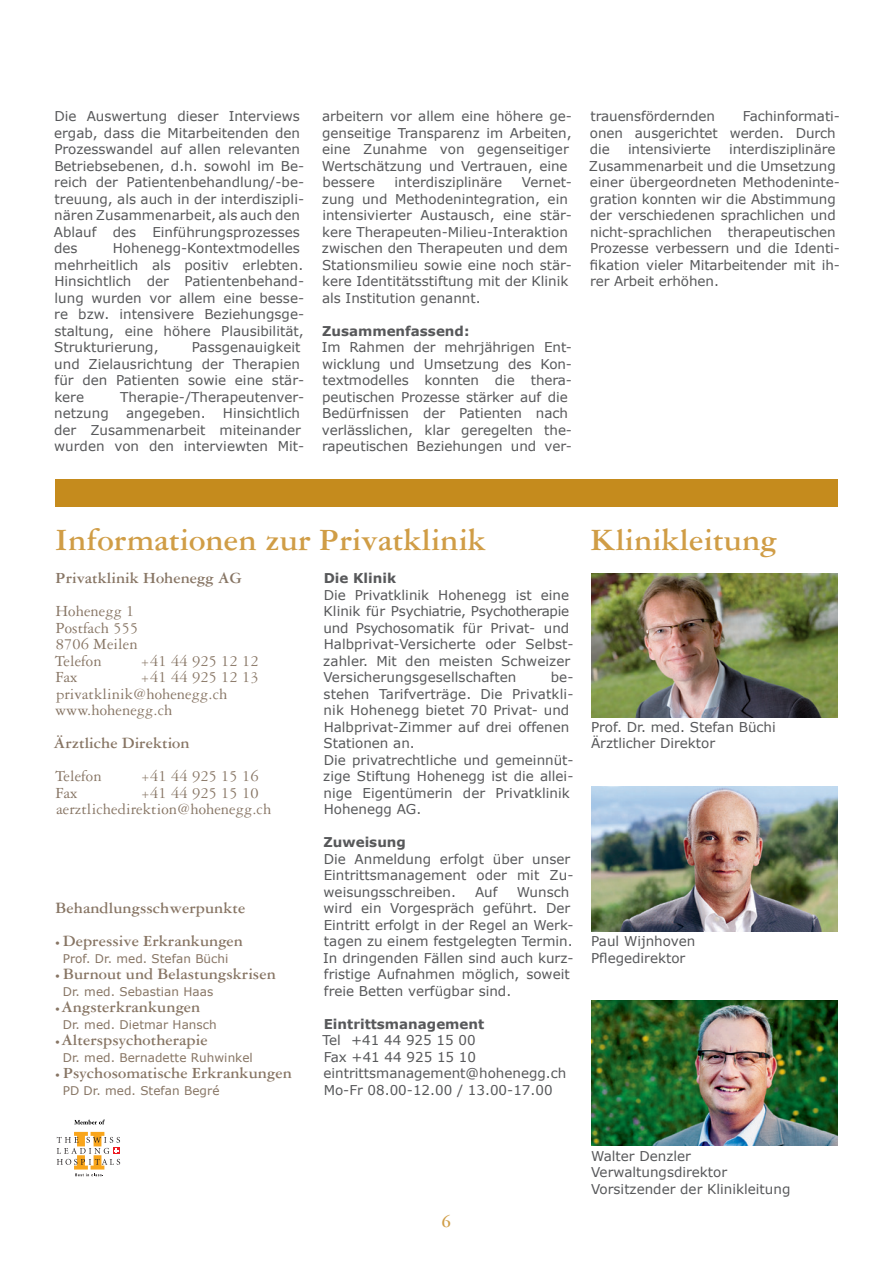
<style>
.page{position:relative;width:893px;height:1263px;background:#fff}
.page>*{position:absolute;margin:0;border:0;box-sizing:border-box;transform-origin:0 0}
.t1{font:700 33px "Garamond Three";color:#d09d46}
.t2{font:700 18px "Garamond Three";color:#d09d46}
.t3{font:700 16.5px "Garamond Three";color:#877564}
.t4{font:16.5px/16.5px "Garamond Three";letter-spacing:.005em;color:#877564}
.t5{font:13.5px/16.5px "Verdana";color:#57585a}
.t6{font:700 13.5px "Verdana";color:#57585a}
.t7{font:12px "Verdana";letter-spacing:.005em;color:#877564}
.s1{font-family:"Verdana";font-weight:400;font-size:9px}
</style>
<div class="page">
<div style="left:55px;top:479px;width:783px;height:28px;background:#c58b1d"></div>
<img style="left:591px;top:573px;width:247px;height:145px">
<img style="left:591px;top:787px;width:247px;height:144px">
<svg style="left:57px;top:1132px;width:63px;height:45px"></svg>
<svg style="left:74px;top:1119px;width:31px;height:5px"></svg>
<img style="left:591px;top:1000px;width:247px;height:145px">
<p class="t5" style="left:54px;top:108px;width:252px">Die Auswertung dieser Interviews ergab, dass die Mitarbeitenden den<br>Prozesswandel auf allen relevanten<br>Betriebsebenen, d.h. sowohl im Be&shy;reich der Patientenbehandlung/-be&shy;treuung, als auch in der interdiszipli&shy;nären Zusammenarbeit, als auch den<br>Ablauf des Einführungsprozesses des</p>
<p class="t5" style="left:54px;top:240px;width:251px;text-indent:59px">Hohenegg-Kontextmodelles mehrheitlich als positiv erlebten.<br>Hinsichtlich der Patientenbehand&shy;lung wurden vor allem eine besse&shy;re bzw. intensivere Beziehungsge&shy;staltung, eine höhere Plausibilität,<br>Strukturierung,</p>
<p class="t5" style="left:54px;top:339px;width:251px;text-indent:137px">Passgenauigkeit und Zielausrichtung der Therapien für den Patienten sowie eine stär&shy;kere</p>
<p class="t5" style="left:120px;top:389px;width:185px">Therapie-/Therapeutenver-</p>
<p class="t5" style="left:54px;top:405px;width:252px;text-indent:169px">Hinsichtlich der Zusammenarbeit miteinander wurden von den interviewten Mit-</p>
<p class="t5" style="left:54px;top:405px;width:56px">netzung</p>
<p class="t5" style="left:126px;top:405px;width:81px">angegeben.</p>
<p class="t5" style="left:322px;top:108px;width:252px">arbeitern vor allem eine höhere ge&shy;genseitige Transparenz im Arbeiten, eine Zunahme von gegenseitiger<br>Wertschätzung und Vertrauen, eine bessere</p>
<p class="t5" style="left:394px;top:174px;width:109px">interdisziplinäre</p>
<p class="t5" style="left:322px;top:174px;width:252px;text-indent:200px">Vernet&shy;zung und Methodenintegration, ein intensivierter Austausch, eine stär&shy;kere Therapeuten-Milieu-Interaktion zwischen den Therapeuten und dem<br>Stationsmilieu sowie eine noch stär&shy;kere Identitätsstiftung mit der Klinik als Institution genannt.</p>
<p class="t6" style="left:322px;top:322px;width:149px">Zusammenfassend:</p>
<p class="t5" style="left:322px;top:339px;width:252px">Im Rahmen der mehrjährigen Ent&shy;wicklung und Umsetzung des Kon&shy;textmodelles konnten die thera&shy;peutischen Prozesse stärker auf die Bedürfnissen der Patienten nach verlässlichen, klar geregelten the&shy;rapeutischen Beziehungen und ver-</p>
<p class="t5" style="left:590px;top:108px;width:252px;text-indent:153px">Fachinformati&shy;onen ausgerichtet werden. Durch die</p>
<p class="t5" style="left:590px;top:108px;width:126px">trauensfördernden</p>
<p class="t5" style="left:589px;top:141px;width:253px;text-indent:140px">interdisziplinäre Zusammenarbeit und die Umsetzung einer übergeordneten Methodeninte&shy;gration konnten wir die Abstimmung der verschiedenen sprachlichen und nicht-sprachlichen therapeutischen Prozesse verbessern und die Identi&shy;fikation vieler Mitarbeitender mit ih&shy;rer Arbeit erhöhen.</p>
<p class="t5" style="left:628px;top:141px;width:84px">intensivierte</p>
<h1 class="t1" style="left:55px;top:522px;width:432px">Informationen zur Privatklinik</h1>
<h1 class="t1" style="left:590px;top:522px;width:189px">Klinikleitung</h1>
<p class="t3" style="left:56px;top:569px;width:188px">Privatklinik Hohenegg AG</p>
<p class="t4" style="left:55px;top:603px;width:85px">Hohenegg 1<br>Postfach 555<br>8706 Meilen<br>Telefon</p>
<p class="t6" style="left:324px;top:570px;width:74px">Die Klinik</p>
<p class="t5" style="left:323px;top:587px;width:252px">Die Privatklinik Hohenegg ist eine Klinik für Psychiatrie, Psychotherapie und Psychosomatik für Privat- und Halbprivat-Versicherte oder Selbst&shy;zahler. Mit den meisten Schweizer Versicherungsgesellschaften</p>
<p class="t4" style="left:140px;top:653px;width:120px">+41 44 925 12 12</p>
<p class="t4" style="left:55px;top:669px;width:205px;text-indent:85px">+41 44 925 12 13 privatklinik@hohenegg.ch www.hohenegg.ch</p>
<p class="t3" style="left:54px;top:734px;width:138px">Ärztliche Direktion</p>
<p class="t4" style="left:55px;top:768px;width:48px">Telefon</p>
<p class="t4" style="left:140px;top:768px;width:120px">+41 44 925 15 16</p>
<p class="t4" style="left:55px;top:785px;width:24px">Fax</p>
<p class="t5" style="left:323px;top:669px;width:252px;text-indent:227px">be&shy;stehen Tarifverträge. Die Privatkli&shy;nik Hohenegg bietet 70 Privat- und<br>Halbprivat-Zimmer auf drei offenen<br>Stationen an.<br>Die privatrechtliche und gemeinnüt&shy;zige Stiftung Hohenegg ist die allei&shy;nige Eigentümerin der Privatklinik<br>Hohenegg AG.</p>
<p class="t6" style="left:324px;top:834px;width:84px">Zuweisung</p>
<p class="t5" style="left:324px;top:851px;width:251px">Die Anmeldung erfolgt über unser<br>Eintrittsmanagement oder mit Zu&shy;weisungsschreiben.</p>
<p class="t4" style="left:55px;top:669px;width:24px">Fax</p>
<p class="t5" style="left:591px;top:719px;width:186px">Prof. Dr. med. Stefan Büchi<br>Ärztlicher Direktor</p>
<p class="t4" style="left:56px;top:785px;width:217px;text-indent:84px">+41 44 925 15 10 aerztlichedirektion@hohenegg.ch</p>
<p class="t5" style="left:475px;top:884px;width:24px">Auf</p>
<p class="t5" style="left:323px;top:884px;width:252px;text-indent:193px">Wunsch wird ein Vorgespräch geführt. Der<br>Eintritt erfolgt in der Regel an Werk&shy;tagen zu einem festgelegten Termin.<br>In dringenden Fällen sind auch kurz&shy;fristige Aufnahmen möglich, soweit freie Betten verfügbar sind.</p>
<p class="t6" style="left:324px;top:1015px;width:162px">Eintrittsmanagement</p>
<p class="t5" style="left:322px;top:1032px;width:246px">Tel +41 44 925 15 00<br>Fax +41 44 925 15 10 eintrittsmanagement@hohenegg.ch<br>Mo-Fr 08.00-12.00 / 13.00-17.00</p>
<p class="t3" style="left:56px;top:899px;width:191px">Behandlungsschwerpunkte</p>
<p class="t3" style="left:55px;top:932px;width:190px"><span class="s1">•</span> Depressive Erkrankungen</p>
<p class="t7" style="left:63px;top:951px;width:167px">Prof. Dr. med. Stefan Büchi</p>
<p class="t3" style="left:55px;top:965px;width:222px"><span class="s1">•</span> Burnout und Belastungskrisen</p>
<p class="t7" style="left:63px;top:984px;width:152px">Dr. med. Sebastian Haas</p>
<p class="t3" style="left:55px;top:998px;width:147px"><span class="s1">•</span>Angsterkrankungen</p>
<p class="t7" style="left:63px;top:1017px;width:156px">Dr. med. Dietmar Hansch</p>
<p class="t3" style="left:55px;top:1031px;width:154px"><span class="s1">•</span>Alterspsychotherapie</p>
<p class="t7" style="left:63px;top:1050px;width:192px">Dr. med. Bernadette Ruhwinkel</p>
<p class="t3" style="left:55px;top:1064px;width:238px"><span class="s1">•</span> Psychosomatische Erkrankungen</p>
<p class="t7" style="left:63px;top:1083px;width:158px">PD Dr. med. Stefan Begré</p>
<p class="t5" style="left:591px;top:933px;width:106px">Paul Wijnhoven<br>Pflegedirektor</p>
<h2 class="t2" style="left:442px;top:1211px;width:10px">6</h2>
<p class="t5" style="left:591px;top:1148px;width:201px">Walter Denzler<br>Verwaltungsdirektor<br>Vorsitzender der Klinikleitung</p>
</div>
